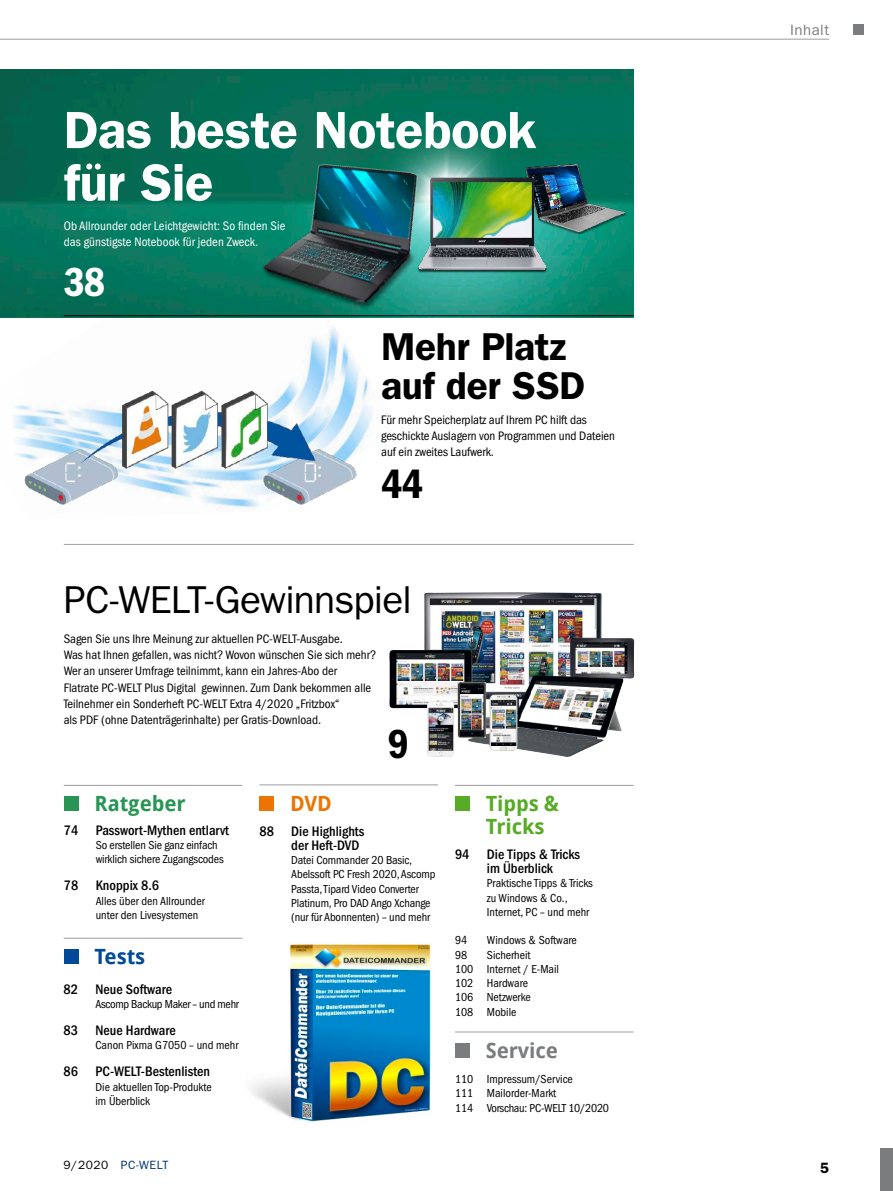
<style>
.page{position:relative;width:893px;height:1191px;background:#fff}
.page>*{position:absolute;margin:0;border:0;box-sizing:border-box;transform-origin:0 0}
.t1{font:600 52.5px/52.5px "ITC Franklin Gothic Std";letter-spacing:-.005em;color:#fff}
.t2{font:42px "ITC Franklin Gothic Std Dm Cd";color:#000}
.t3{font:42px "ITC Franklin Gothic Std Dm Cd";color:#fff}
.t4{font:39px "ITC Franklin Gothic Std";letter-spacing:-.025em;color:#000}
.t5{font:600 39px/39px "ITC Franklin Gothic Std";letter-spacing:-.01em;color:#000}
.t6{font:700 21px/22.5px "Droid Sans Pro";letter-spacing:-.005em;color:#57ab27}
.t7{font:700 21px "Droid Sans Pro";letter-spacing:-.005em;color:#289555}
.t8{font:700 21px "Droid Sans Pro";letter-spacing:-.005em;color:#7a7c7e}
.t9{font:700 21px "Droid Sans Pro";letter-spacing:-.005em;color:#004a98}
.t10{font:700 21px "Droid Sans Pro";color:#eb7404}
.t11{font:15px "ITC Franklin Gothic Std";letter-spacing:.035em;color:#7a7c7e}
.t12{font:600 15px "ITC Franklin Gothic Std";color:#000}
.t13{font:500 condensed 14.25px/14.2px "ITC Franklin Gothic Std";color:#000}
.t14{font:condensed 12.75px/16.2px "ITC Franklin Gothic Std";color:#000}
.t15{font:condensed 12.75px/16.2px "ITC Franklin Gothic Std";letter-spacing:.005em;color:#fff}
.t16{font:condensed 12px/14.2px "ITC Franklin Gothic Std";color:#000}
.t17{font:condensed 12px "ITC Franklin Gothic Std";letter-spacing:-.025em;color:#000}
.t18{font:12px "ITC Franklin Gothic Std";letter-spacing:.04em;color:#00336d}
.s1{color:#000}
</style>
<div class="page">
<img style="left:0;top:317px;width:373px;height:129px">
<div style="left:880px;top:1148px;width:13px;height:43px;background:#7a7c7e"></div>
<div style="left:853px;top:24px;width:10px;height:11px;background:#7a7c7e"></div>
<hr style="left:0;top:39px;width:829px;height:1px;background:#9c9d9f">
<img style="left:0;top:69px;width:634px;height:248px">
<hr style="left:64px;top:544px;width:570px;height:1px;background:#9c9d9f">
<hr style="left:64px;top:315px;width:570px;height:1px;background:#000">
<hr style="left:64px;top:785px;width:178px;height:1px;background:#9c9d9f">
<div style="left:64px;top:796px;width:15px;height:15px;background:#289555"></div>
<hr style="left:64px;top:937px;width:178px;height:1px;background:#9c9d9f">
<div style="left:64px;top:949px;width:15px;height:15px;background:#004a98"></div>
<hr style="left:455px;top:785px;width:179px;height:1px;background:#9c9d9f">
<div style="left:455px;top:796px;width:15px;height:15px;background:#57ab27"></div>
<hr style="left:455px;top:1031px;width:179px;height:1px;background:#9c9d9f">
<div style="left:455px;top:1043px;width:15px;height:14px;background:#7a7c7e"></div>
<hr style="left:259px;top:784px;width:179px;height:1px;background:#9c9d9f">
<div style="left:259px;top:795px;width:15px;height:15px;background:#eb7404"></div>
<img style="left:251px;top:942px;width:180px;height:181px">
<img style="left:389px;top:592px;width:245px;height:165px">
<img style="left:347px;top:97px;width:197px;height:197px">
<img style="left:551px;top:160px;width:78px;height:73px">
<img style="left:233px;top:114px;width:232px;height:239px">
<img style="left:413px;top:154px;width:138px;height:139px">
<img style="left:13px;top:384px;width:347px;height:127px">
<p class="t1" style="left:64px;top:104px;width:474px">Das beste Notebook für Sie</p>
<p class="t15" style="left:64px;top:217px;width:223px">Ob Allrounder oder Leichtgewicht: So finden Sie das günstigste Notebook für jeden Zweck.</p>
<p class="t3" style="left:64px;top:258px;width:43px">38</p>
<p class="t5" style="left:381px;top:327px;width:206px">Mehr Platz auf der SSD</p>
<p class="t14" style="left:381px;top:411px;width:235px">Für mehr Speicherplatz auf Ihrem PC hilft das geschickte Auslagern von Programmen und Dateien auf ein zweites Laufwerk.</p>
<p class="t2" style="left:381px;top:460px;width:44px">44</p>
<p class="t4" style="left:64px;top:577px;width:349px">PC-WELT-Gewinnspiel</p>
<p class="t14" style="left:64px;top:631px;width:314px">Sagen Sie uns Ihre Meinung zur aktuellen PC-WELT-Ausgabe.<br>Was hat Ihnen gefallen, was nicht? Wovon wünschen Sie sich mehr?<br>Wer an unserer Umfrage teilnimmt, kann ein Jahres-Abo der<br>Flatrate PC-WELT Plus Digital gewinnen. Zum Dank bekommen alle Teilnehmer ein Sonderheft PC-WELT Extra 4/2020 „Fritzbox“<br>als PDF (ohne Datenträgerinhalte) per Gratis-Download.</p>
<p class="t2" style="left:388px;top:720px;width:23px">9</p>
<p class="t7" style="left:95px;top:789px;width:93px">Ratgeber</p>
<p class="t13" style="left:64px;top:823px;width:167px">74 Passwort-Mythen entlarvt</p>
<p class="t16" style="left:96px;top:838px;width:130px">So erstellen Sie ganz einfach wirklich sichere Zugangscodes</p>
<p class="t13" style="left:64px;top:878px;width:97px">78 Knoppix 8.6</p>
<p class="t16" style="left:96px;top:893px;width:111px">Alles über den Allrounder unter den Livesystemen</p>
<p class="t9" style="left:94px;top:941px;width:52px">Tests</p>
<p class="t13" style="left:64px;top:982px;width:110px">82 Neue Software</p>
<p class="t17" style="left:96px;top:997px;width:145px">Ascomp Backup Maker – und mehr</p>
<p class="t13" style="left:64px;top:1023px;width:114px">83 Neue Hardware</p>
<p class="t16" style="left:96px;top:1038px;width:144px">Canon Pixma G7050 – und mehr</p>
<p class="t13" style="left:64px;top:1064px;width:148px">86 PC-WELT-Bestenlisten</p>
<p class="t16" style="left:96px;top:1079px;width:118px">Die aktuellen Top-Produkte im Überblick</p>
<p class="t6" style="left:486px;top:792px;width:75px">Tipps &amp;<br>Tricks</p>
<p class="t10" style="left:290px;top:788px;width:43px">DVD</p>
<p class="t13" style="left:291px;top:824px;width:75px;text-indent:-32px">88 Die Highlights der Heft-DVD</p>
<p class="t16" style="left:291px;top:853px;width:146px">Datei Commander 20 Basic,<br>Abelssoft PC Fresh 2020, Ascomp<br>Passta, Tipard Video Converter<br>Platinum, Pro DAD Ango Xchange (nur für Abonnenten) – und mehr</p>
<p class="t13" style="left:455px;top:847px;width:127px;text-align:center">94 Die Tipps &amp; Tricks im Überblick</p>
<p class="t16" style="left:487px;top:876px;width:108px">Praktische Tipps &amp; Tricks zu Windows &amp; Co.,<br>Internet, PC – und mehr</p>
<p class="t16" style="left:455px;top:933px;width:14px">94</p>
<p class="t16" style="left:487px;top:933px;width:92px">Windows &amp; Software</p>
<p class="t16" style="left:455px;top:947px;width:14px">98</p>
<p class="t16" style="left:455px;top:947px;width:105px;text-indent:32px">Sicherheit<br>100 Internet / E-Mail<br>102 Hardware<br>106 Netzwerke<br>108 Mobile</p>
<p class="t8" style="left:486px;top:1035px;width:74px">Service</p>
<p class="t16" style="left:455px;top:1072px;width:156px">110 Impressum/Service<br>111 Mailorder-Markt<br>114 Vorschau: PC-WELT 10/2020</p>
<p class="t11" style="left:790px;top:21px;width:41px">Inhalt</p>
<p class="t18" style="left:64px;top:1158px;width:106px"><span class="s1">9/2020</span> PC-WELT</p>
<p class="t12" style="left:820px;top:1158px;width:10px">5</p>
</div>
